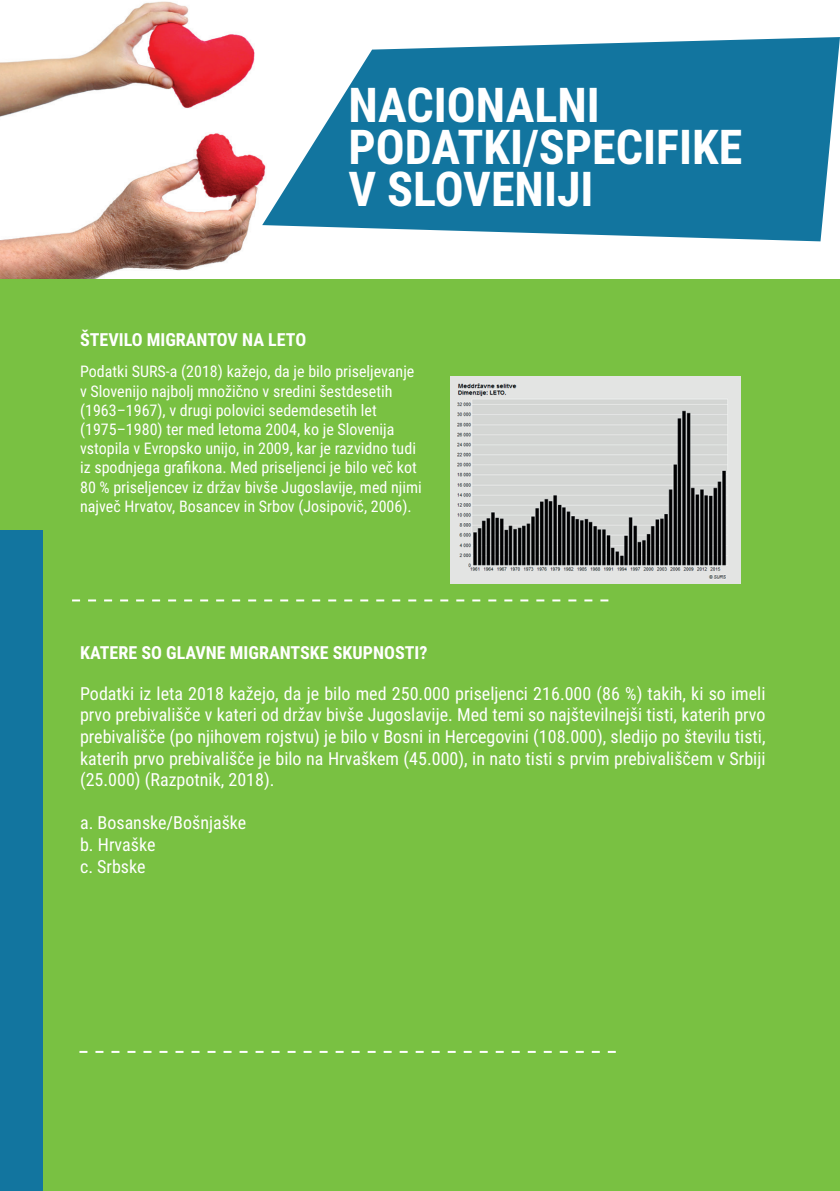
<style>
.page{position:relative;width:840px;height:1191px;background:#fff}
.page>*{position:absolute;margin:0;border:0;box-sizing:border-box;transform-origin:0 0}
.t1{font:700 48px/42px "Roboto Condensed";color:#fff}
.t2{font:18px/21.6px "Roboto Condensed";color:#fff;text-align:justify}
.t3{font:700 18px "Roboto Condensed";color:#fff}
.t4{font:16px/19.2px "Roboto Condensed";color:#fff}
</style>
<div class="page">
<div style="left:0;top:0;width:839px;height:1191px;background:#79c142"></div>
<div style="left:0;top:530px;width:42px;height:661px;background:#12759f"></div>
<img style="left:450px;top:376px;width:290px;height:207px">
<svg style="left:72px;top:599px;width:536px;height:2px"></svg>
<svg style="left:79px;top:1051px;width:536px;height:2px"></svg>
<img style="left:0;top:0;width:808px;height:278px">
<svg style="left:262px;top:37px;width:577px;height:204px;background:#3a8caf"></svg>
<h1 class="t1" style="left:348px;top:82px;width:395px">NACIONALNI<br>PODATKI/SPECIFIKE<br>V SLOVENIJI</h1>
<p class="t3" style="left:80px;top:327px;width:228px">ŠTEVILO MIGRANTOV NA LETO</p>
<p class="t4" style="left:80px;top:361px;width:343px">Podatki SURS-a (2018) kažejo, da je bilo priseljevanje v Slovenijo najbolj množično v sredini šestdesetih (1963–1967), v drugi polovici sedemdesetih let (1975–1980) ter med letoma 2004, ko je Slovenija vstopila v Evropsko unijo, in 2009, kar je razvidno tudi iz spodnjega grafikona. Med priseljenci je bilo več kot 80 % priseljencev iz držav bivše Jugoslavije, med njimi največ Hrvatov, Bosancev in Srbov (Josipovič, 2006).</p>
<p class="t3" style="left:80px;top:640px;width:349px">KATERE SO GLAVNE MIGRANTSKE SKUPNOSTI?</p>
<p class="t2" style="left:80px;top:682px;width:686px">Podatki iz leta 2018 kažejo, da je bilo med 250.000 priseljenci 216.000 (86 %) takih, ki so imeli prvo prebivališče v kateri od držav bivše Jugoslavije. Med temi so najštevilnejši tisti, katerih prvo prebivališče (po njihovem rojstvu) je bilo v Bosni in Hercegovini (108.000), sledijo po številu tisti, katerih prvo prebivališče je bilo na Hrvaškem (45.000), in nato tisti s prvim prebivališčem v Srbiji (25.000) (Razpotnik, 2018).</p>
<p class="t2" style="left:80px;top:811px;width:168px;text-align:left">a. Bosanske/Bošnjaške b. Hrvaške<br>c. Srbske</p>
</div>
